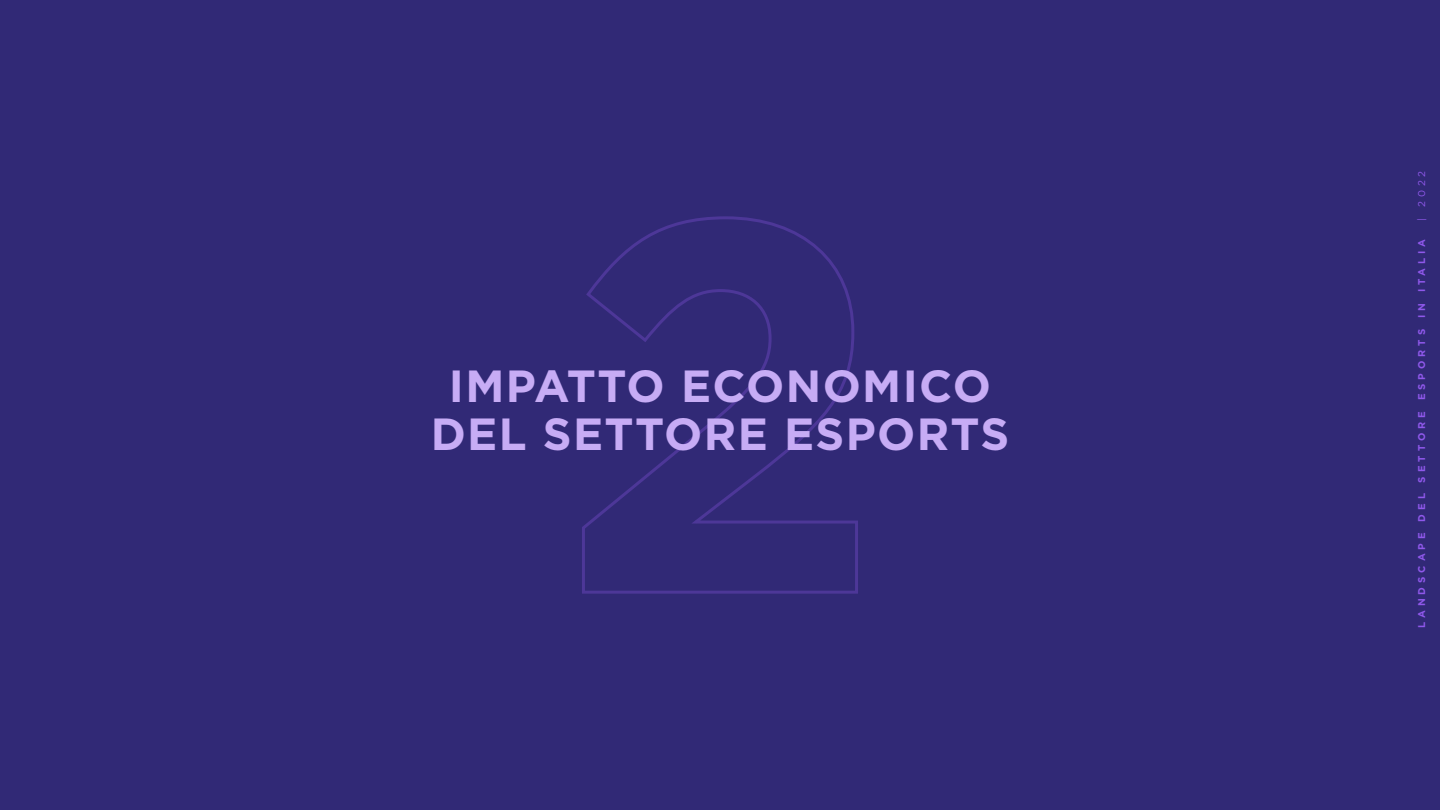
<style>
.page{position:relative;width:1440px;height:810px;background:#312976}
.page>*{position:absolute;margin:0;border:0;box-sizing:border-box;transform-origin:0 0}
.t1{font:700 45px/48px "Gotham";letter-spacing:.03em;color:#c7acf5;text-align:center}
.t2{font:700 9.9px "Gotham";letter-spacing:.4em;color:#8f58ea}
.t3{font:9.9px "Gotham";color:#8f58ea}
</style>
<div class="page">
<svg style="left:582px;top:216px;width:276px;height:378px"></svg>
<h1 class="t1" style="left:431px;top:361px;width:580px">IMPATTO ECONOMICO<br>DEL SETTORE ESPORTS</h1>
<p class="t3" style="left:1416px;top:221px;width:52px;rotate:-90deg">| 2022</p>
<p class="t2" style="left:1416px;top:628px;width:391px;rotate:-90deg">LANDSCAPE DEL SETTORE ESPORTS IN ITALIA</p>
</div>
